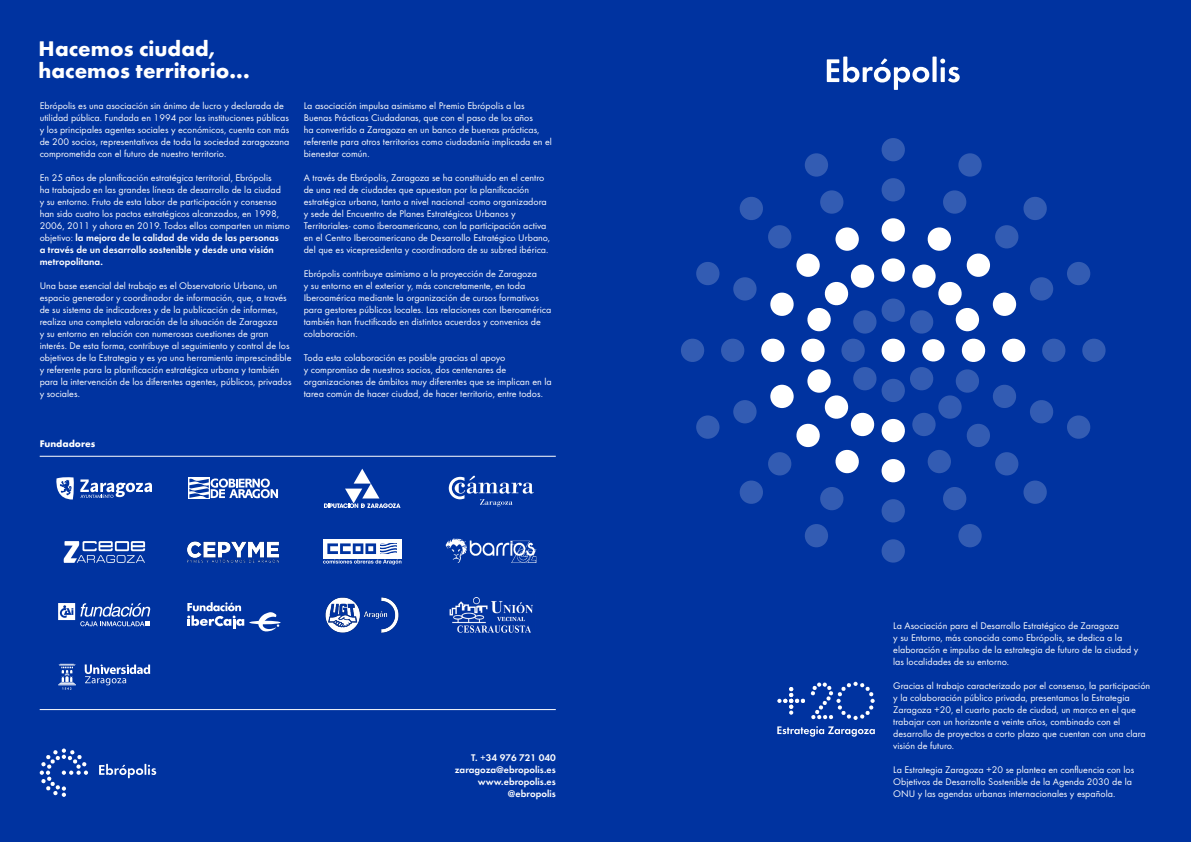
<style>
.page{position:relative;width:1191px;height:842px;background:#0033a0}
.page>*{position:absolute;margin:0;border:0;box-sizing:border-box;transform-origin:0 0}
.t1{font:700 22px/22px "Futura Round";color:#fff}
.t2{font:10px/12px "Futura Round";color:#fff}
.t3{font:600 10px/12px "Futura Round";color:#fff;text-align:right}
.t4{font:700 10px "Futura Round";color:#fff}
.s1{font-weight:600}
</style>
<div class="page">
<svg style="left:99px;top:764px;width:57px;height:14px"></svg>
<svg style="left:40px;top:748px;width:48px;height:49px"></svg>
<svg style="left:681px;top:138px;width:425px;height:425px"></svg>
<svg style="left:826px;top:57px;width:133px;height:33px"></svg>
<hr style="left:40px;top:456px;width:516px;height:1px;background:#fff">
<hr style="left:40px;top:709px;width:516px;height:1px;background:#fff">
<svg style="left:56px;top:477px;width:18px;height:22px"></svg>
<svg style="left:80px;top:479px;width:72px;height:19px"></svg>
<img style="left:187px;top:541px;width:92px;height:21px">
<svg style="left:58px;top:603px;width:93px;height:23px"></svg>
<svg style="left:324px;top:469px;width:76px;height:39px"></svg>
<img style="left:325px;top:597px;width:74px;height:36px">
<hr style="left:249px;top:621px;width:31px;height:3px;background:#fff;border-radius:50%">
<svg style="left:258px;top:612px;width:21px;height:20px"></svg>
<svg style="left:187px;top:602px;width:57px;height:27px"></svg>
<div style="left:188px;top:478px;width:22px;height:21px;background:#fff"></div>
<svg style="left:189px;top:478px;width:89px;height:20px"></svg>
<svg style="left:58px;top:664px;width:18px;height:26px"></svg>
<svg style="left:85px;top:664px;width:65px;height:21px"></svg>
<img style="left:445px;top:538px;width:92px;height:25px">
<svg style="left:323px;top:560px;width:78px;height:4px"></svg>
<div style="left:323px;top:539px;width:78px;height:19px;background:#fff"></div>
<svg style="left:327px;top:543px;width:70px;height:11px"></svg>
<svg style="left:449px;top:476px;width:85px;height:31px"></svg>
<img style="left:63px;top:541px;width:83px;height:22px">
<img style="left:449px;top:597px;width:84px;height:36px">
<svg style="left:777px;top:682px;width:97px;height:38px"></svg>
<svg style="left:777px;top:726px;width:97px;height:11px"></svg>
<h1 class="t1" style="left:39px;top:36px;width:213px">Hacemos ciudad, hacemos territorio...</h1>
<p class="t2" style="left:40px;top:99px;width:251px">Ebrópolis es una asociación sin ánimo de lucro y declarada de utilidad pública. Fundada en 1994 por las instituciones públicas y los principales agentes sociales y económicos, cuenta con más de 200 socios, representativos de toda la sociedad zaragozana comprometida con el futuro de nuestro territorio.</p>
<p class="t2" style="left:40px;top:171px;width:252px">En 25 años de planificación estratégica territorial, Ebrópolis<br>ha trabajado en las grandes líneas de desarrollo de la ciudad<br>y su entorno. Fruto de esta labor de participación y consenso han sido cuatro los pactos estratégicos alcanzados, en 1998, 2006, 2011 y ahora en 2019. Todos ellos comparten un mismo objetivo: <span class="s1">la mejora de la calidad de vida de las personas<br>a través de un desarrollo sostenible y desde una visión metropolitana.</span></p>
<p class="t2" style="left:40px;top:279px;width:253px">Una base esencial del trabajo es el Observatorio Urbano, un espacio generador y coordinador de información, que, a través de su sistema de indicadores y de la publicación de informes, realiza una completa valoración de la situación de Zaragoza<br>y su entorno en relación con numerosas cuestiones de gran interés. De esta forma, contribuye al seguimiento y control de los objetivos de la Estrategia y es ya una herramienta imprescindible y referente para la planificación estratégica urbana y también para la intervención de los diferentes agentes, públicos, privados y sociales.</p>
<p class="t2" style="left:304px;top:99px;width:250px">La asociación impulsa asimismo el Premio Ebrópolis a las Buenas Prácticas Ciudadanas, que con el paso de los años<br>ha convertido a Zaragoza en un banco de buenas prácticas, referente para otros territorios como ciudadanía implicada en el bienestar común.</p>
<p class="t2" style="left:304px;top:171px;width:248px">A través de Ebrópolis, Zaragoza se ha constituido en el centro de una red de ciudades que apuestan por la planificación estratégica urbana, tanto a nivel nacional -como organizadora y sede del Encuentro de Planes Estratégicos Urbanos y Territoriales- como iberoamericano, con la participación activa en el Centro Iberoamericano de Desarrollo Estratégico Urbano, del que es vicepresidenta y coordinadora de su subred ibérica.</p>
<p class="t2" style="left:304px;top:267px;width:249px">Ebrópolis contribuye asimismo a la proyección de Zaragoza<br>y su entorno en el exterior y, más concretamente, en toda Iberoamérica mediante la organización de cursos formativos para gestores públicos locales. Las relaciones con Iberoamérica también han fructificado en distintos acuerdos y convenios de colaboración.</p>
<p class="t2" style="left:304px;top:351px;width:249px">Toda esta colaboración es posible gracias al apoyo<br>y compromiso de nuestros socios, dos centenares de organizaciones de ámbitos muy diferentes que se implican en la tarea común de hacer ciudad, de hacer territorio, entre todos.</p>
<p class="t4" style="left:40px;top:436px;width:57px">Fundadores</p>
<p class="t3" style="left:455px;top:751px;width:102px">T. +34 976 721 040 zaragoza@ebropolis.es www.ebropolis.es @ebropolis</p>
<p class="t2" style="left:893px;top:619px;width:247px">La Asociación para el Desarrollo Estratégico de Zaragoza<br>y su Entorno, más conocida como Ebrópolis, se dedica a la elaboración e impulso de la estrategia de futuro de la ciudad y las localidades de su entorno.</p>
<p class="t2" style="left:893px;top:679px;width:258px">Gracias al trabajo caracterizado por el consenso, la participación y la colaboración público privada, presentamos la Estrategia Zaragoza +20, el cuarto pacto de ciudad, un marco en el que trabajar con un horizonte a veinte años, combinado con el desarrollo de proyectos a corto plazo que cuentan con una clara visión de futuro.</p>
<p class="t2" style="left:893px;top:763px;width:242px">La Estrategia Zaragoza +20 se plantea en confluencia con los<br>Objetivos de Desarrollo Sostenible de la Agenda 2030 de la<br>ONU y las agendas urbanas internacionales y española.</p>
</div>
